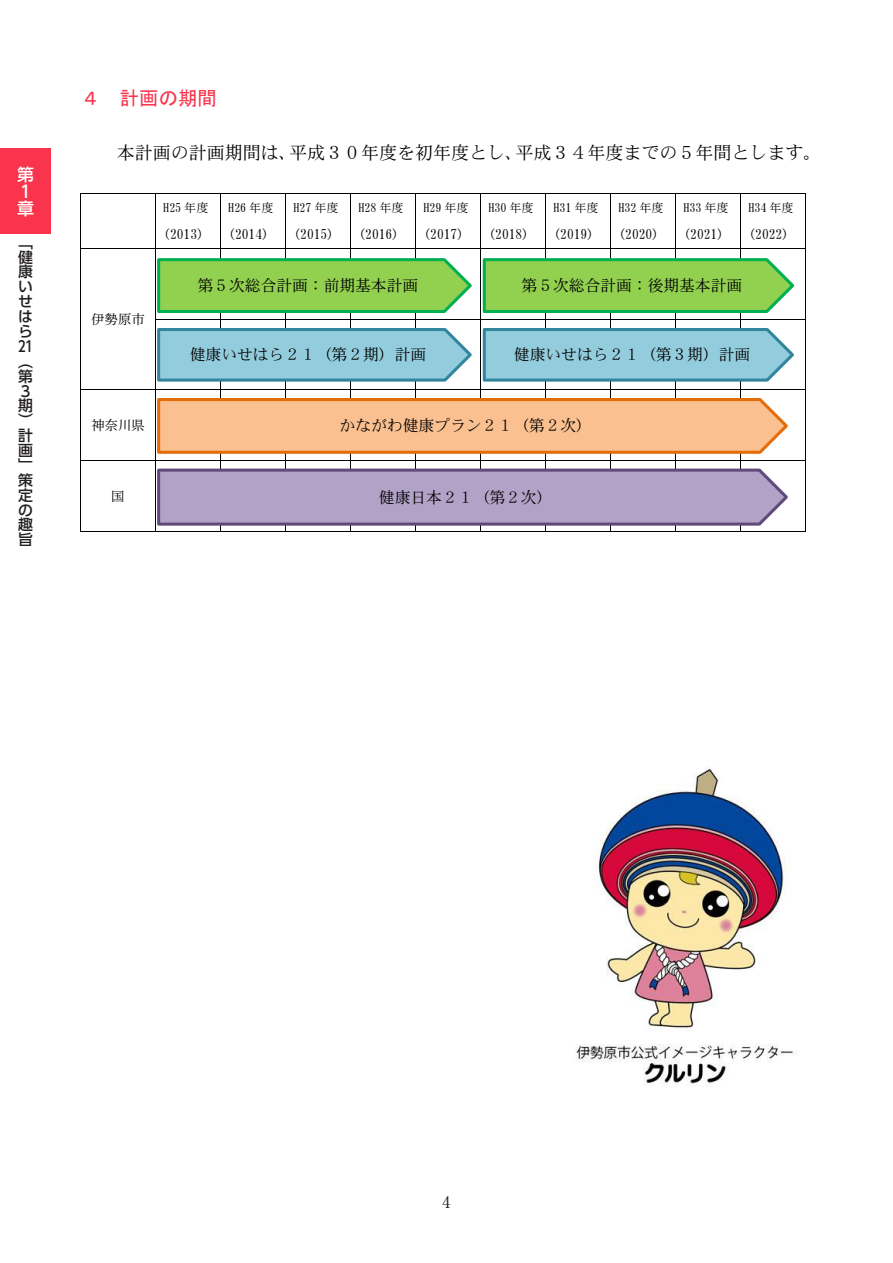
<style>
.page{position:relative;width:893px;height:1263px;background:#fff}
.page>*{position:absolute;margin:0;border:0;box-sizing:border-box;transform-origin:0 0}
.t1{font:19.5px "MS Gothic";color:#f9344c}
.t2{font:18px "JSHS Mincho U W3 WIN RKSJ H";color:#000}
.t3{font:500 16.95px/17px "UD Shin Go Pro";color:#fff}
.t4{font:15.9px "JSHS Mincho U W3 WIN RKSJ H";color:#000}
.t5{font:15.9px "Ryumin Pro";color:#231f20}
.t6{font:500 14.85px/14.9px "UD Shin Go Pro";color:#231f20}
.t7{font:13.5px "JSHS Mincho U W3 WIN RKSJ H";letter-spacing:.005em;color:#000}
.t8{font:12px "JSHS Mincho U W3 WIN RKSJ H";color:#000}
</style>
<div class="page">
<hr style="left:81px;top:193px;width:74px;height:1px;background:#000">
<hr style="left:156px;top:193px;width:64px;height:1px;background:#000">
<hr style="left:221px;top:193px;width:64px;height:1px;background:#000">
<hr style="left:286px;top:193px;width:64px;height:1px;background:#000">
<hr style="left:351px;top:193px;width:64px;height:1px;background:#000">
<hr style="left:416px;top:193px;width:64px;height:1px;background:#000">
<hr style="left:481px;top:193px;width:64px;height:1px;background:#000">
<hr style="left:546px;top:193px;width:64px;height:1px;background:#000">
<hr style="left:611px;top:193px;width:64px;height:1px;background:#000">
<hr style="left:676px;top:193px;width:64px;height:1px;background:#000">
<hr style="left:741px;top:193px;width:64px;height:1px;background:#000">
<hr style="left:80px;top:194px;width:1px;height:54px;background:#000">
<hr style="left:155px;top:194px;width:1px;height:54px;background:#000">
<hr style="left:220px;top:194px;width:1px;height:54px;background:#000">
<hr style="left:285px;top:194px;width:1px;height:54px;background:#000">
<hr style="left:350px;top:194px;width:1px;height:54px;background:#000">
<hr style="left:415px;top:194px;width:1px;height:54px;background:#000">
<hr style="left:480px;top:194px;width:1px;height:54px;background:#000">
<hr style="left:545px;top:194px;width:1px;height:54px;background:#000">
<hr style="left:610px;top:194px;width:1px;height:54px;background:#000">
<hr style="left:675px;top:194px;width:1px;height:54px;background:#000">
<hr style="left:740px;top:194px;width:1px;height:54px;background:#000">
<hr style="left:805px;top:194px;width:1px;height:54px;background:#000">
<hr style="left:81px;top:248px;width:74px;height:1px;background:#000">
<hr style="left:156px;top:248px;width:64px;height:1px;background:#000">
<hr style="left:221px;top:248px;width:64px;height:1px;background:#000">
<hr style="left:286px;top:248px;width:64px;height:1px;background:#000">
<hr style="left:351px;top:248px;width:64px;height:1px;background:#000">
<hr style="left:416px;top:248px;width:64px;height:1px;background:#000">
<hr style="left:481px;top:248px;width:64px;height:1px;background:#000">
<hr style="left:546px;top:248px;width:64px;height:1px;background:#000">
<hr style="left:611px;top:248px;width:64px;height:1px;background:#000">
<hr style="left:676px;top:248px;width:64px;height:1px;background:#000">
<hr style="left:741px;top:248px;width:64px;height:1px;background:#000">
<hr style="left:80px;top:249px;width:1px;height:70px;background:#000">
<hr style="left:155px;top:249px;width:1px;height:70px;background:#000">
<hr style="left:220px;top:249px;width:1px;height:70px;background:#000">
<hr style="left:285px;top:249px;width:1px;height:70px;background:#000">
<hr style="left:350px;top:249px;width:1px;height:70px;background:#000">
<hr style="left:415px;top:249px;width:1px;height:70px;background:#000">
<hr style="left:480px;top:249px;width:1px;height:70px;background:#000">
<hr style="left:545px;top:249px;width:1px;height:70px;background:#000">
<hr style="left:610px;top:249px;width:1px;height:70px;background:#000">
<hr style="left:675px;top:249px;width:1px;height:70px;background:#000">
<hr style="left:740px;top:249px;width:1px;height:70px;background:#000">
<hr style="left:805px;top:249px;width:1px;height:70px;background:#000">
<hr style="left:741px;top:319px;width:64px;height:1px;background:#000">
<hr style="left:80px;top:319px;width:1px;height:70px;background:#000">
<hr style="left:155px;top:319px;width:1px;height:70px;background:#000">
<hr style="left:220px;top:319px;width:1px;height:70px;background:#000">
<hr style="left:285px;top:319px;width:1px;height:70px;background:#000">
<hr style="left:350px;top:319px;width:1px;height:70px;background:#000">
<hr style="left:415px;top:319px;width:1px;height:70px;background:#000">
<hr style="left:480px;top:319px;width:1px;height:70px;background:#000">
<hr style="left:545px;top:319px;width:1px;height:70px;background:#000">
<hr style="left:610px;top:319px;width:1px;height:70px;background:#000">
<hr style="left:675px;top:319px;width:1px;height:70px;background:#000">
<hr style="left:740px;top:319px;width:1px;height:70px;background:#000">
<hr style="left:805px;top:319px;width:1px;height:70px;background:#000">
<hr style="left:81px;top:389px;width:74px;height:1px;background:#000">
<hr style="left:156px;top:389px;width:64px;height:1px;background:#000">
<hr style="left:221px;top:389px;width:64px;height:1px;background:#000">
<hr style="left:286px;top:389px;width:64px;height:1px;background:#000">
<hr style="left:351px;top:389px;width:64px;height:1px;background:#000">
<hr style="left:416px;top:389px;width:64px;height:1px;background:#000">
<hr style="left:481px;top:389px;width:64px;height:1px;background:#000">
<hr style="left:546px;top:389px;width:64px;height:1px;background:#000">
<hr style="left:611px;top:389px;width:64px;height:1px;background:#000">
<hr style="left:676px;top:389px;width:64px;height:1px;background:#000">
<hr style="left:741px;top:389px;width:64px;height:1px;background:#000">
<hr style="left:80px;top:390px;width:1px;height:70px;background:#000">
<hr style="left:155px;top:390px;width:1px;height:70px;background:#000">
<hr style="left:220px;top:390px;width:1px;height:70px;background:#000">
<hr style="left:285px;top:390px;width:1px;height:70px;background:#000">
<hr style="left:350px;top:390px;width:1px;height:70px;background:#000">
<hr style="left:415px;top:390px;width:1px;height:70px;background:#000">
<hr style="left:480px;top:390px;width:1px;height:70px;background:#000">
<hr style="left:545px;top:390px;width:1px;height:70px;background:#000">
<hr style="left:610px;top:390px;width:1px;height:70px;background:#000">
<hr style="left:675px;top:390px;width:1px;height:70px;background:#000">
<hr style="left:740px;top:390px;width:1px;height:70px;background:#000">
<hr style="left:805px;top:390px;width:1px;height:70px;background:#000">
<hr style="left:81px;top:460px;width:74px;height:1px;background:#000">
<hr style="left:741px;top:460px;width:64px;height:1px;background:#000">
<hr style="left:80px;top:461px;width:1px;height:70px;background:#000">
<hr style="left:81px;top:531px;width:74px;height:1px;background:#000">
<hr style="left:155px;top:461px;width:1px;height:70px;background:#000">
<hr style="left:220px;top:461px;width:1px;height:70px;background:#000">
<hr style="left:285px;top:461px;width:1px;height:70px;background:#000">
<hr style="left:350px;top:461px;width:1px;height:70px;background:#000">
<hr style="left:415px;top:461px;width:1px;height:70px;background:#000">
<hr style="left:480px;top:461px;width:1px;height:70px;background:#000">
<hr style="left:545px;top:461px;width:1px;height:70px;background:#000">
<hr style="left:610px;top:461px;width:1px;height:70px;background:#000">
<hr style="left:675px;top:461px;width:1px;height:70px;background:#000">
<hr style="left:740px;top:461px;width:1px;height:70px;background:#000">
<hr style="left:741px;top:531px;width:64px;height:1px;background:#000">
<hr style="left:805px;top:461px;width:1px;height:70px;background:#000">
<svg style="left:155px;top:398px;width:633px;height:63px;background:#f2ba8b"></svg>
<svg style="left:155px;top:468px;width:633px;height:64px;background:#afa0c1"></svg>
<svg style="left:157px;top:328px;width:315px;height:54px;background:#8bc6d6"></svg>
<svg style="left:156px;top:258px;width:639px;height:62px"></svg>
<svg style="left:482px;top:328px;width:312px;height:54px;background:#8dc7d7"></svg>
<img style="left:576px;top:768px;width:222px;height:317px">
<div style="left:0;top:149px;width:51px;height:85px;background:#f9344c"></div>
<p class="t3" style="left:17px;top:165px;width:18px">第<br>１章</p>
<p class="t6" style="left:18px;top:234px;width:16px">「健康いせはら<br>21（第<br>３期）計画」策定の趣旨</p>
<p class="t1" style="left:81px;top:89px;width:138px">４ 計画の期間</p>
<p class="t2" style="left:117px;top:143px;width:706px">本計画の計画期間は、平成３０年度を初年度とし、平成３４年度までの５年間とします。</p>
<p class="t8" style="left:163px;top:202px;width:47px">H25 年度</p>
<p class="t7" style="left:163px;top:228px;width:42px">(2013)</p>
<p class="t8" style="left:228px;top:202px;width:47px">H26 年度</p>
<p class="t7" style="left:228px;top:228px;width:42px">(2014)</p>
<p class="t8" style="left:293px;top:202px;width:47px">H27 年度</p>
<p class="t7" style="left:293px;top:228px;width:42px">(2015)</p>
<p class="t8" style="left:358px;top:202px;width:47px">H28 年度</p>
<p class="t7" style="left:358px;top:228px;width:42px">(2016)</p>
<p class="t8" style="left:423px;top:202px;width:47px">H29 年度</p>
<p class="t7" style="left:423px;top:228px;width:42px">(2017)</p>
<p class="t8" style="left:488px;top:202px;width:47px">H30 年度</p>
<p class="t7" style="left:488px;top:228px;width:42px">(2018)</p>
<p class="t8" style="left:553px;top:202px;width:47px">H31 年度</p>
<p class="t7" style="left:553px;top:228px;width:42px">(2019)</p>
<p class="t8" style="left:618px;top:202px;width:47px">H32 年度</p>
<p class="t7" style="left:618px;top:228px;width:42px">(2020)</p>
<p class="t8" style="left:683px;top:202px;width:47px">H33 年度</p>
<p class="t7" style="left:683px;top:228px;width:42px">(2021)</p>
<p class="t8" style="left:748px;top:202px;width:47px">H34 年度</p>
<p class="t7" style="left:748px;top:228px;width:42px">(2022)</p>
<p class="t7" style="left:91px;top:312px;width:55px">伊勢原市</p>
<p class="t7" style="left:91px;top:418px;width:55px">神奈川県</p>
<p class="t7" style="left:111px;top:489px;width:15px">国</p>
<p class="t4" style="left:197px;top:278px;width:222px">第５次総合計画：前期基本計画</p>
<p class="t4" style="left:522px;top:278px;width:222px">第５次総合計画：後期基本計画</p>
<p class="t4" style="left:190px;top:347px;width:238px">健康いせはら２１（第２期）計画</p>
<p class="t4" style="left:514px;top:347px;width:238px">健康いせはら２１（第３期）計画</p>
<p class="t4" style="left:340px;top:418px;width:254px">かながわ健康プラン２１（第２次）</p>
<p class="t4" style="left:379px;top:489px;width:175px">健康日本２１（第２次）</p>
<p class="t5" style="left:442px;top:1190px;width:9px">4</p>
</div>
